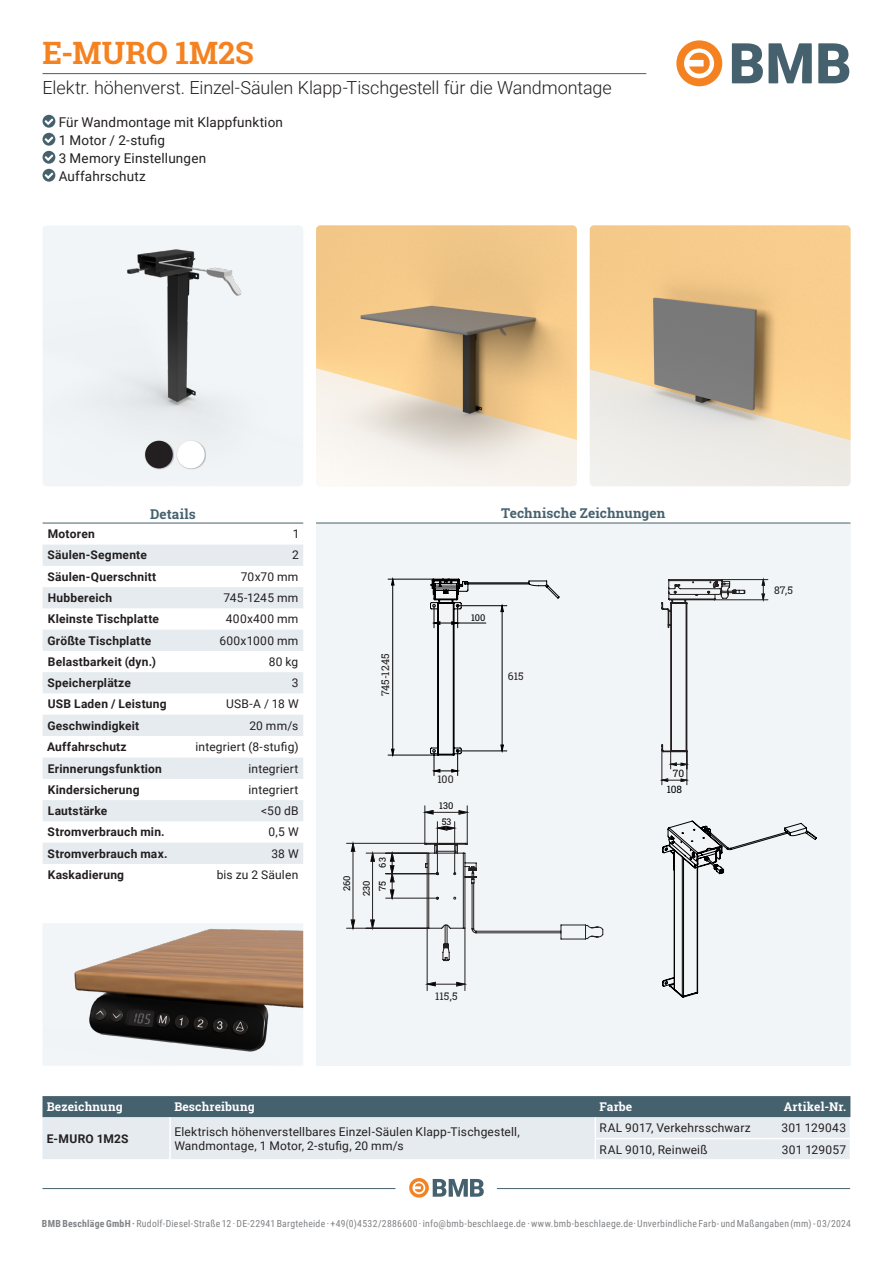
<style>
.page{position:relative;width:893px;height:1263px;background:#fff}
.page>*{position:absolute;margin:0;border:0;box-sizing:border-box;transform-origin:0 0}
.t1{font:700 30.9px "Roboto Slab";color:#f58220}
.t2{font:300 18px "Roboto";letter-spacing:-.005em;color:#231f20}
.t3{font:13.5px/18px "Roboto";letter-spacing:.015em;color:#231f20}
.t4{font:700 13.5px "Roboto Slab";letter-spacing:.005em;color:#46616e}
.t5{font:700 12px "Roboto";letter-spacing:.015em;color:#231f20}
.t6{font:12px/14.4px "Roboto";letter-spacing:.015em;color:#231f20}
.t7{font:700 12px "Roboto Slab";letter-spacing:.01em;color:#fff}
.t8{font:12px "Roboto";letter-spacing:.035em;color:#231f20}
.t9{font:10.5px "Roboto Slab";letter-spacing:.01em;color:#231f20}
.t10{font:10.05px/15.9px "Roboto Slab";color:#000;text-align:right}
.t11{font:9.75px "Roboto Condensed";letter-spacing:.025em;color:#808285}
.t12{font:9.45px "Roboto Slab";color:#000}
.t13{font:9.3px "Roboto Slab";color:#000}
.t14{font:9px "Roboto Slab";color:#000}
.s1{font-weight:700}
</style>
<div class="page">
<hr style="left:43px;top:73px;width:603px;height:1px;background:#46616e">
<hr style="left:43px;top:1188px;width:352px;height:1px;background:#46616e">
<hr style="left:497px;top:1188px;width:353px;height:1px;background:#46616e">
<svg style="left:732px;top:43px;width:80px;height:40px"></svg>
<svg style="left:818px;top:43px;width:31px;height:40px"></svg>
<svg style="left:676px;top:40px;width:46px;height:46px"></svg>
<svg style="left:409px;top:1178px;width:75px;height:19px"></svg>
<img style="left:316px;top:225px;width:261px;height:261px">
<img style="left:590px;top:225px;width:261px;height:261px">
<div style="left:316px;top:524px;width:534px;height:542px;background:#f2f5f7"></div>
<img style="left:43px;top:226px;width:260px;height:256px">
<div style="left:177px;top:440px;width:29px;height:30px;background:#231f20;opacity:.3"></div>
<div style="left:177px;top:441px;width:28px;height:27px;background:#fff;border-radius:50%"></div>
<div style="left:145px;top:440px;width:29px;height:30px;background:#231f20;opacity:.3"></div>
<div style="left:145px;top:441px;width:28px;height:27px;background:#231f20;border-radius:50%"></div>
<hr style="left:687px;top:751px;width:1px;height:34px;background:#231f20">
<hr style="left:662px;top:750px;width:1px;height:35px;background:#231f20">
<hr style="left:714px;top:599px;width:54px;height:1px;background:#231f20">
<hr style="left:722px;top:579px;width:46px;height:1px;background:#231f20">
<svg style="left:661px;top:579px;width:104px;height:203px"></svg>
<svg style="left:346px;top:805px;width:257px;height:186px"></svg>
<svg style="left:388px;top:578px;width:172px;height:198px"></svg>
<img style="left:43px;top:923px;width:260px;height:143px">
<svg style="left:662px;top:821px;width:155px;height:176px"></svg>
<svg style="left:43px;top:545px;width:260px;height:319px;fill:#e6ebef"></svg>
<hr style="left:43px;top:523px;width:130px;height:1px;background:#46616e">
<hr style="left:173px;top:523px;width:130px;height:1px;background:#46616e">
<svg style="left:43px;top:1096px;width:808px;height:63px;background:#b0bdc4"></svg>
<svg style="left:43px;top:115px;width:12px;height:67px"></svg>
<hr style="left:316px;top:523px;width:534px;height:1px;background:#46616e">
<h1 class="t1" style="left:43px;top:32px;width:213px">E-MURO 1M2S</h1>
<h2 class="t2" style="left:43px;top:75px;width:571px">Elektr. höhenverst. Einzel-Säulen Klapp-Tischgestell für die Wandmontage</h2>
<p class="t3" style="left:59px;top:112px;width:226px">Für Wandmontage mit Klappfunktion<br>1 Motor / 2-stufig<br>3 Memory Einstellungen<br>Auffahrschutz</p>
<p class="t4" style="left:150px;top:505px;width:47px">Details</p>
<p class="t5" style="left:48px;top:525px;width:48px">Motoren</p>
<p class="t6" style="left:293px;top:526px;width:8px">1</p>
<p class="t5" style="left:48px;top:547px;width:101px">Säulen-Segmente</p>
<p class="t6" style="left:292px;top:548px;width:8px">2</p>
<p class="t5" style="left:48px;top:568px;width:110px">Säulen-Querschnitt</p>
<p class="t6" style="left:241px;top:569px;width:59px">70x70 mm</p>
<p class="t5" style="left:48px;top:589px;width:66px">Hubbereich</p>
<p class="t6" style="left:223px;top:590px;width:76px">745-1245 mm</p>
<p class="t5" style="left:48px;top:611px;width:113px">Kleinste Tischplatte</p>
<p class="t8" style="left:226px;top:611px;width:74px">400x400 mm</p>
<p class="t5" style="left:47px;top:632px;width:105px">Größte Tischplatte</p>
<p class="t6" style="left:219px;top:633px;width:80px">600x1000 mm</p>
<p class="t5" style="left:48px;top:653px;width:110px">Belastbarkeit (dyn.)</p>
<p class="t6" style="left:269px;top:654px;width:31px">80 kg</p>
<p class="t5" style="left:48px;top:674px;width:85px">Speicherplätze</p>
<p class="t6" style="left:292px;top:675px;width:8px">3</p>
<p class="t5" style="left:48px;top:696px;width:120px">USB Laden / Leistung</p>
<p class="t6" style="left:226px;top:696px;width:74px">USB-A / 18 W</p>
<p class="t5" style="left:47px;top:717px;width:93px">Geschwindigkeit</p>
<p class="t6" style="left:249px;top:718px;width:50px">20 mm/s</p>
<p class="t5" style="left:47px;top:738px;width:81px">Auffahrschutz</p>
<p class="t6" style="left:195px;top:739px;width:105px">integriert (8-stufig)</p>
<p class="t5" style="left:48px;top:760px;width:116px">Erinnerungsfunktion</p>
<p class="t6" style="left:248px;top:761px;width:51px">integriert</p>
<p class="t5" style="left:48px;top:781px;width:93px">Kindersicherung</p>
<p class="t6" style="left:248px;top:782px;width:51px">integriert</p>
<p class="t5" style="left:48px;top:802px;width:61px">Lautstärke</p>
<p class="t6" style="left:261px;top:803px;width:39px">&lt;50 dB</p>
<p class="t5" style="left:48px;top:824px;width:119px">Stromverbrauch min.</p>
<p class="t6" style="left:269px;top:824px;width:31px">0,5 W</p>
<p class="t5" style="left:48px;top:845px;width:121px">Stromverbrauch max.</p>
<p class="t6" style="left:271px;top:846px;width:29px">38 W</p>
<p class="t5" style="left:48px;top:866px;width:78px">Kaskadierung</p>
<p class="t6" style="left:217px;top:867px;width:83px">bis zu 2 Säulen</p>
<p class="t9" style="left:378px;top:696px;width:45px;rotate:-90deg">745-1245</p>
<p class="t13" style="left:376px;top:868px;width:12px;rotate:-90deg">63</p>
<p class="t13" style="left:340px;top:891px;width:17px;rotate:-90deg">260</p>
<p class="t12" style="left:376px;top:891px;width:12px;rotate:-90deg">75</p>
<p class="t13" style="left:360px;top:896px;width:17px;rotate:-90deg">230</p>
<p class="t4" style="left:501px;top:504px;width:166px">Technische Zeichnungen</p>
<p class="t13" style="left:471px;top:611px;width:16px">100</p>
<p class="t9" style="left:508px;top:669px;width:17px">615</p>
<p class="t9" style="left:437px;top:772px;width:18px">100</p>
<p class="t13" style="left:439px;top:799px;width:16px">130</p>
<p class="t14" style="left:442px;top:816px;width:11px">53</p>
<p class="t10" style="left:667px;top:765px;width:19px">70<br>108</p>
<p class="t9" style="left:435px;top:988px;width:24px">115,5</p>
<p class="t9" style="left:774px;top:583px;width:20px">87,5</p>
<p class="t7" style="left:47px;top:1098px;width:77px">Bezeichnung</p>
<p class="t7" style="left:174px;top:1098px;width:82px">Beschreibung</p>
<p class="t7" style="left:600px;top:1098px;width:34px">Farbe</p>
<p class="t7" style="left:784px;top:1098px;width:64px">Artikel-Nr.</p>
<p class="t5" style="left:47px;top:1130px;width:83px">E-MURO 1M2S</p>
<p class="t6" style="left:174px;top:1124px;width:347px">Elektrisch höhenverstellbares Einzel-Säulen Klapp-Tischgestell,<br>Wandmontage, 1 Motor, 2-stufig, 20 mm/s</p>
<p class="t6" style="left:600px;top:1120px;width:153px">RAL 9017, Verkehrsschwarz</p>
<p class="t6" style="left:781px;top:1120px;width:66px">301 129043</p>
<p class="t6" style="left:600px;top:1141px;width:109px">RAL 9010, Reinweiß</p>
<p class="t6" style="left:782px;top:1141px;width:66px">301 129057</p>
<p class="t11" style="left:42px;top:1217px;width:811px"><span class="s1">BMB Beschläge GmbH ·</span> Rudolf-Diesel-Straße 12 · DE-22941 Bargteheide · +49(0)4532/2886600 · info@bmb-beschlaege.de · www.bmb-beschlaege.de· Unverbindliche Farb- und Maßangaben (mm) - 03/2024</p>
</div>
